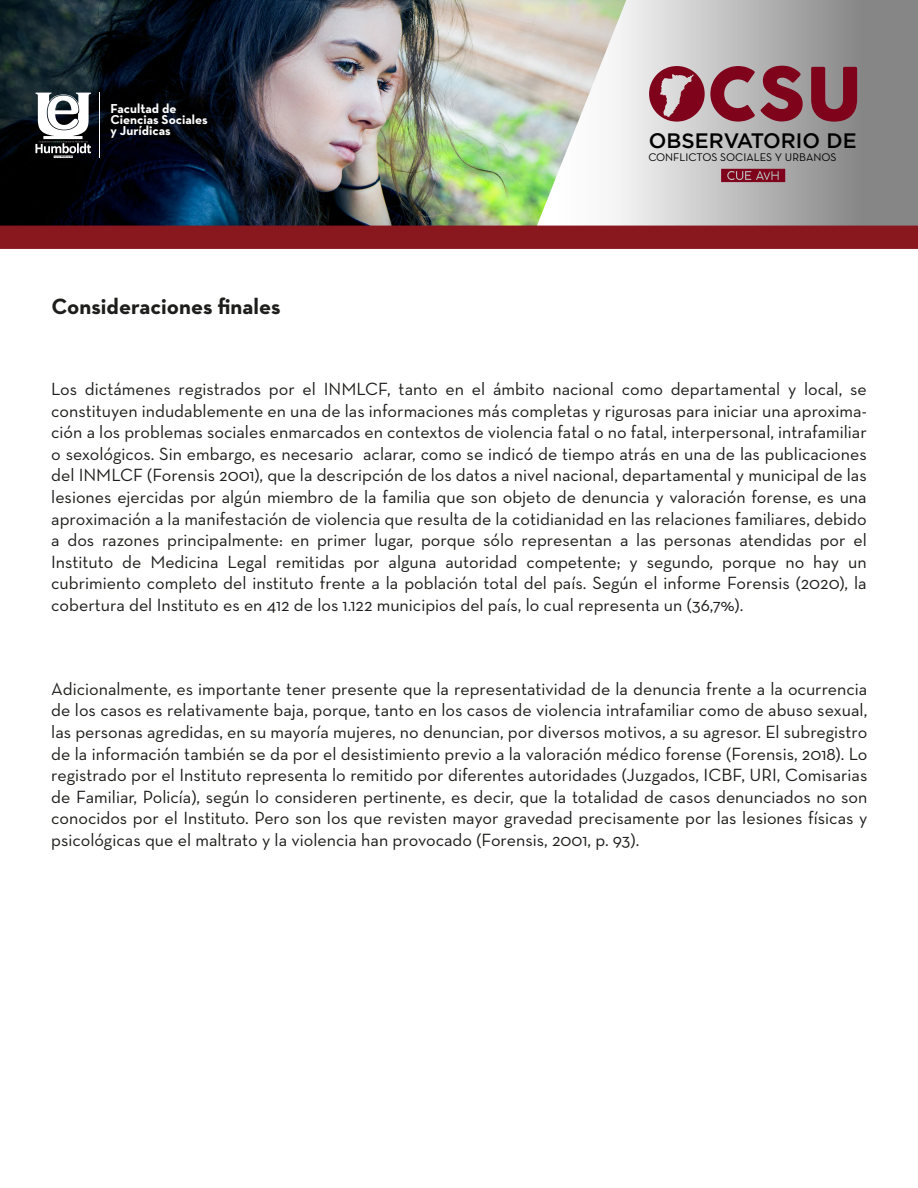
<style>
.page{position:relative;width:918px;height:1188px;background:#fff}
.page>*{position:absolute;margin:0;border:0;box-sizing:border-box;transform-origin:0 0}
.t1{font:700 22.5px "Neutra Text";color:#1d1d1b}
.t2{font:500 20.85px "Gotham";color:#000}
.t3{font:18px/21.6px "Neutra Text";color:#1d1d1b;text-align:justify}
.t4{font:700 13.2px/11.1px "Neutra Text";color:#fff}
.t5{font:11.25px "Neutra Text";color:#000}
</style>
<div class="page">
<img style="left:0;top:0;width:531px;height:226px">
<svg style="left:35px;top:93px;width:56px;height:65px"></svg>
<hr style="left:100px;top:93px;width:1px;height:65px;background:#fff">
<svg style="left:531px;top:0;width:387px;height:226px;background:#bdbdba"></svg>
<div style="left:0;top:226px;width:918px;height:23px;background:#88171e"></div>
<svg style="left:761px;top:66px;width:42px;height:55px;background:#8f4251"></svg>
<svg style="left:811px;top:67px;width:46px;height:55px;background:#863746"></svg>
<svg style="left:649px;top:66px;width:106px;height:56px;background:#a56672"></svg>
<svg style="left:721px;top:169px;width:64px;height:13px"></svg>
<p class="t4" style="left:111px;top:102px;width:99px">Facultad de<br>Ciencias Sociales y Jurídicas</p>
<p class="t1" style="left:51px;top:293px;width:231px">Consideraciones finales</p>
<p class="t2" style="left:649px;top:129px;width:209px">OBSERVATORIO DE</p>
<p class="t5" style="left:648px;top:151px;width:190px">CONFLICTOS SOCIALES Y URBANOS</p>
<p class="t3" style="left:51px;top:378px;width:817px">Los dictámenes registrados por el INMLCF, tanto en el ámbito nacional como departamental y local, se constituyen indudablemente en una de las informaciones más completas y rigurosas para iniciar una aproxima&shy;ción a los problemas sociales enmarcados en contextos de violencia fatal o no fatal, interpersonal, intrafamiliar o sexológicos. Sin embargo, es necesario aclarar, como se indicó de tiempo atrás en una de las publicaciones del INMLCF (Forensis 2001), que la descripción de los datos a nivel nacional, departamental y municipal de las lesiones ejercidas por algún miembro de la familia que son objeto de denuncia y valoración forense, es una aproximación a la manifestación de violencia que resulta de la cotidianidad en las relaciones familiares, debido a dos razones principalmente: en primer lugar, porque sólo representan a las personas atendidas por el Instituto de Medicina Legal remitidas por alguna autoridad competente; y segundo, porque no hay un cubrimiento completo del instituto frente a la población total del país. Según el informe Forensis (2020), la cobertura del Instituto es en 412 de los 1.122 municipios del país, lo cual representa un (36,7%).</p>
<p class="t3" style="left:51px;top:677px;width:818px">Adicionalmente, es importante tener presente que la representatividad de la denuncia frente a la ocurrencia de los casos es relativamente baja, porque, tanto en los casos de violencia intrafamiliar como de abuso sexual, las personas agredidas, en su mayoría mujeres, no denuncian, por diversos motivos, a su agresor. El subregistro de la información también se da por el desistimiento previo a la valoración médico forense (Forensis, 2018). Lo registrado por el Instituto representa lo remitido por diferentes autoridades (Juzgados, ICBF, URI, Comisarias de Familiar, Policía), según lo consideren pertinente, es decir, que la totalidad de casos denunciados no son conocidos por el Instituto. Pero son los que revisten mayor gravedad precisamente por las lesiones físicas y psicológicas que el maltrato y la violencia han provocado (Forensis, 2001, p. 93).</p>
</div>
